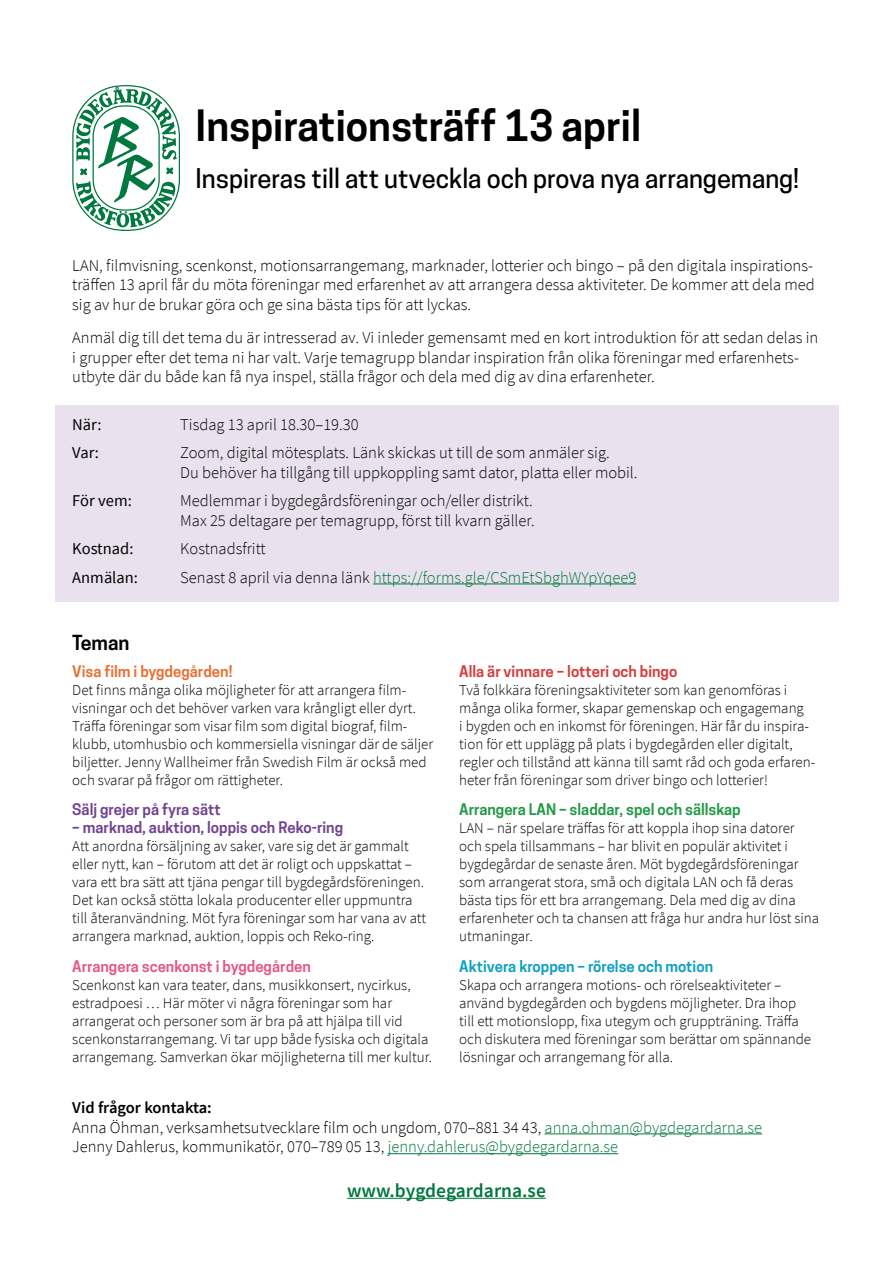
<style>
.page{position:relative;width:893px;height:1263px;background:#fff}
.page>*{position:absolute;margin:0;border:0;box-sizing:border-box;transform-origin:0 0}
.t1{font:600 40.5px "Cooper Hewitt";color:#000}
.t2{font:500 25.5px "Cooper Hewitt";color:#000}
.t3{font:600 19.5px "Source Sans Pro";color:#00783f}
.t4{font:600 19.5px "Cooper Hewitt";color:#000}
.t5{font:300 16.5px/19.8px "Source Sans Pro";color:#000}
.t6{font:300 16.5px "Source Sans Pro";color:#00783f}
.t7{font:16.5px "Source Sans Pro";color:#000}
.t8{font:300 15px/18px "Source Sans Pro";color:#000}
.t9{font:600 15px "Cooper Hewitt";color:#714391}
.t10{font:600 15px "Cooper Hewitt";color:#229947}
.t11{font:600 15px "Cooper Hewitt";color:#10a0c1}
.t12{font:600 15px "Cooper Hewitt";color:#e2598a}
.t13{font:600 15px "Cooper Hewitt";color:#d63c3c}
.t14{font:600 15px "Cooper Hewitt";color:#e87034}
.s1{color:#000}
.s2{font-weight:600}
.s3{color:#00783f}
</style>
<div class="page">
<div style="left:55px;top:405px;width:783px;height:197px;background:#e9e2ee"></div>
<svg style="left:72px;top:85px;width:108px;height:146px"></svg>
<hr style="left:347px;top:1198px;width:199px;height:1px;background:#00783f">
<hr style="left:373px;top:583px;width:263px;height:1px;background:#00783f">
<hr style="left:545px;top:1133px;width:217px;height:1px;background:#00783f">
<hr style="left:388px;top:1153px;width:230px;height:1px;background:#00783f">
<h1 class="t1" style="left:196px;top:102px;width:447px">Inspirationsträff 13 april</h1>
<h2 class="t2" style="left:196px;top:164px;width:605px">Inspireras till att utveckla och prova nya arrangemang!</h2>
<p class="t5" style="left:72px;top:255px;width:744px;text-align:justify">LAN, filmvisning, scenkonst, motionsarrangemang, marknader, lotterier och bingo – på den digitala inspirations&shy;träffen 13 april får du möta föreningar med erfarenhet av att arrangera dessa aktiviteter. De kommer att dela med sig av hur de brukar göra och ge sina bästa tips för att lyckas.</p>
<p class="t5" style="left:72px;top:327px;width:748px">Anmäl dig till det tema du är intresserad av. Vi inleder gemensamt med en kort introduktion för att sedan delas in i grupper efter det tema ni har valt. Varje temagrupp blandar inspiration från olika föreningar med erfarenhets&shy;utbyte där du både kan få nya inspel, ställa frågor och dela med dig av dina erfarenheter.</p>
<p class="t7" style="left:72px;top:414px;width:31px">När:</p>
<p class="t5" style="left:180px;top:414px;width:180px">Tisdag 13 april 18.30–19.30</p>
<p class="t7" style="left:72px;top:442px;width:28px">Var:</p>
<p class="t5" style="left:180px;top:443px;width:459px">Zoom, digital mötesplats. Länk skickas ut till de som anmäler sig.<br>Du behöver ha tillgång till uppkoppling samt dator, platta eller mobil.</p>
<p class="t7" style="left:72px;top:490px;width:61px">För vem:</p>
<p class="t5" style="left:180px;top:491px;width:356px">Medlemmar i bygdegårdsföreningar och/eller distrikt.<br>Max 25 deltagare per temagrupp, först till kvarn gäller.</p>
<p class="t7" style="left:72px;top:538px;width:63px">Kostnad:</p>
<p class="t5" style="left:180px;top:539px;width:87px">Kostnadsfritt</p>
<p class="t7" style="left:72px;top:567px;width:67px">Anmälan:</p>
<p class="t6" style="left:180px;top:567px;width:457px"><span class="s1">Senast 8 april via denna länk</span> https://forms.gle/CSmEtSbghWYpYqee9</p>
<h3 class="t4" style="left:72px;top:631px;width:59px">Teman</h3>
<p class="t14" style="left:72px;top:662px;width:162px">Visa film i bygdegården!</p>
<p class="t8" style="left:72px;top:681px;width:362px">Det finns många olika möjligheter för att arrangera film&shy;visningar och det behöver varken vara krångligt eller dyrt.<br>Träffa föreningar som visar film som digital biograf, film&shy;klubb, utomhusbio och kommersiella visningar där de säljer biljetter. Jenny Wallheimer från Swedish Film är också med och svarar på frågor om rättigheter.</p>
<p class="t9" style="left:72px;top:801px;width:150px">Sälj grejer på fyra sätt</p>
<p class="t9" style="left:72px;top:819px;width:272px">– marknad, auktion, loppis och Reko-ring</p>
<p class="t8" style="left:72px;top:837px;width:355px">Att anordna försäljning av saker, vare sig det är gammalt eller nytt, kan – förutom att det är roligt och uppskattat – vara ett bra sätt att tjäna pengar till bygdegårdsföreningen.<br>Det kan också stötta lokala producenter eller uppmuntra till återanvändning. Möt fyra föreningar som har vana av att arrangera marknad, auktion, loppis och Reko-ring.</p>
<p class="t12" style="left:72px;top:958px;width:240px">Arrangera scenkonst i bygdegården</p>
<p class="t8" style="left:72px;top:976px;width:361px">Scenkonst kan vara teater, dans, musikkonsert, nycirkus, estradpoesi … Här möter vi några föreningar som har arrangerat och personer som är bra på att hjälpa till vid scenkonstarrangemang. Vi tar upp både fysiska och digitala arrangemang. Samverkan ökar möjligheterna till mer kultur.</p>
<p class="t13" style="left:459px;top:662px;width:220px">Alla är vinnare – lotteri och bingo</p>
<p class="t8" style="left:459px;top:681px;width:358px">Två folkkära föreningsaktiviteter som kan genomföras i många olika former, skapar gemenskap och engagemang<br>i bygden och en inkomst för föreningen. Här får du inspira&shy;tion för ett upplägg på plats i bygdegården eller digitalt, regler och tillstånd att känna till samt råd och goda erfaren&shy;heter från föreningar som driver bingo och lotterier!</p>
<p class="t10" style="left:459px;top:801px;width:283px">Arrangera LAN – sladdar, spel och sällskap</p>
<p class="t8" style="left:459px;top:819px;width:361px">LAN – när spelare träffas för att koppla ihop sina datorer och spela tillsammans – har blivit en populär aktivitet i bygdegårdar de senaste åren. Möt bygdegårdsföreningar som arrangerat stora, små och digitala LAN och få deras bästa tips för ett bra arrangemang. Dela med dig av dina erfarenheter och ta chansen att fråga hur andra hur löst sina utmaningar.</p>
<p class="t11" style="left:459px;top:958px;width:255px">Aktivera kroppen – rörelse och motion</p>
<p class="t8" style="left:459px;top:976px;width:353px">Skapa och arrangera motions- och rörelseaktiviteter – använd bygdegården och bygdens möjligheter. Dra ihop till ett motionslopp, fixa utegym och gruppträning. Träffa och diskutera med föreningar som berättar om spännande lösningar och arrangemang för alla.</p>
<p class="t5" style="left:72px;top:1097px;width:691px"><span class="s2">Vid frågor kontakta:<br></span>Anna Öhman, verksamhetsutvecklare film och ungdom, 070–881 34 43, <span class="s3">anna.ohman@bygdegardarna.se<br></span>Jenny Dahlerus, kommunikatör, 070–789 05 13, <span class="s3">jenny.dahlerus@bygdegardarna.se</span></p>
<h3 class="t3" style="left:347px;top:1177px;width:200px">www.bygdegardarna.se</h3>
</div>
